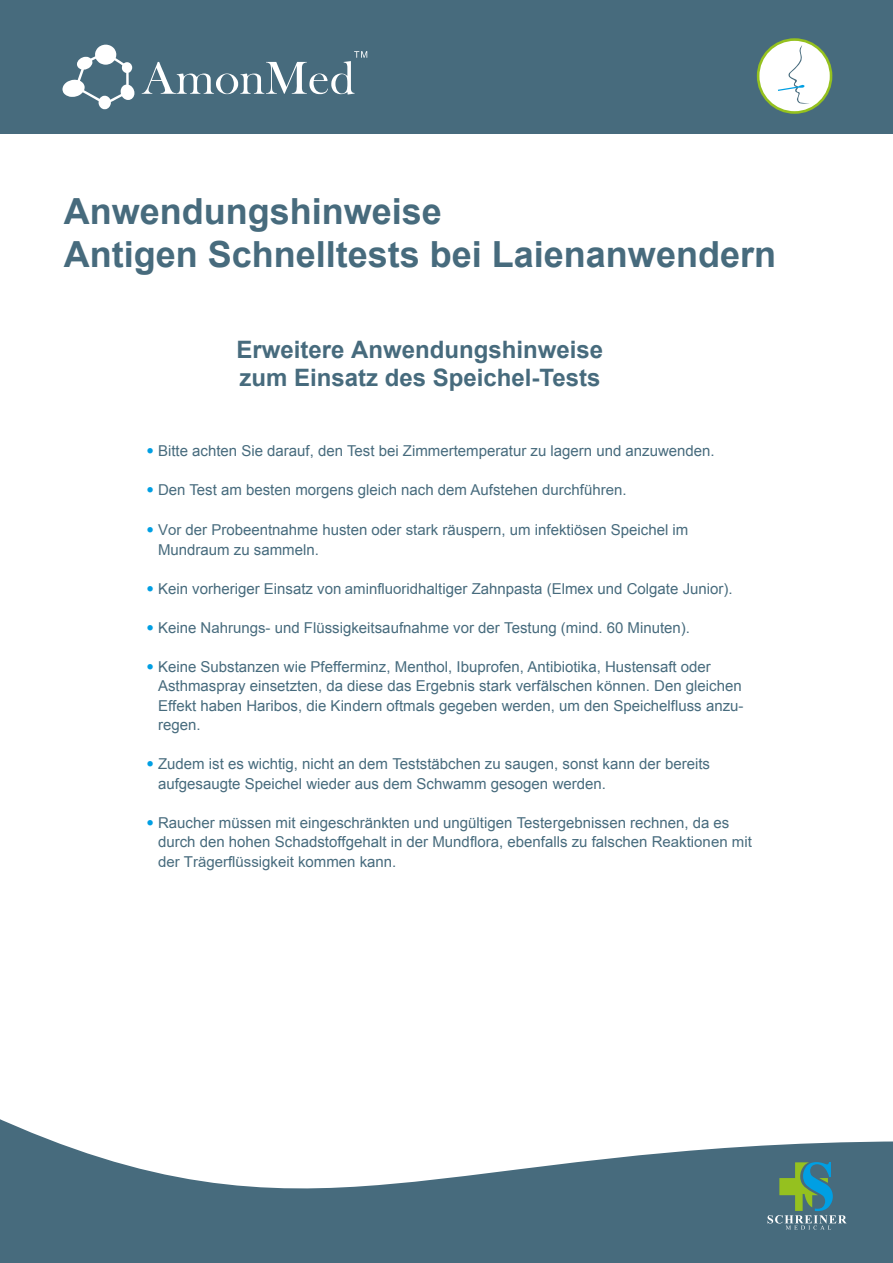
<style>
.page{position:relative;width:893px;height:1263px;background:#fff}
.page>*{position:absolute;margin:0;border:0;box-sizing:border-box;transform-origin:0 0}
.t1{font:700 36px/43.2px "Arial";color:#476b7d}
.t2{font:700 24px/28.8px "Arial";color:#476b7d}
.t3{font:15px/19.5px "Arial";color:#476b7d}
.s1{font-family:"Avenir Next";font-weight:500;color:#009fe3}
</style>
<div class="page">
<div style="left:0;top:0;width:893px;height:134px;background:#476b7d"></div>
<svg style="left:63px;top:45px;width:71px;height:64px"></svg>
<svg style="left:142px;top:51px;width:225px;height:44px"></svg>
<svg style="left:757px;top:38px;width:75px;height:76px;background:#dfebc1"></svg>
<svg style="left:764px;top:45px;width:45px;height:59px;background:#eff4f2"></svg>
<svg style="left:0;top:1119px;width:893px;height:144px;fill:#476b7d"></svg>
<svg style="left:767px;top:1162px;width:80px;height:68px;background:#538481"></svg>
<h1 class="t1" style="left:64px;top:191px;width:714px">Anwendungshinweise<br>Antigen Schnelltests bei Laienanwendern</h1>
<h2 class="t2" style="left:236px;top:335px;width:368px">Erweitere Anwendungshinweise zum Einsatz des Speichel-Tests</h2>
<p class="t3" style="left:146px;top:441px;width:570px"><span class="s1">•</span> Bitte achten Sie darauf, den Test bei Zimmertemperatur zu lagern und anzuwenden.</p>
<p class="t3" style="left:146px;top:480px;width:482px"><span class="s1">•</span> Den Test am besten morgens gleich nach dem Aufstehen durchführen.</p>
<p class="t3" style="left:158px;top:520px;width:532px;text-indent:-12px"><span class="s1">•</span> Vor der Probeentnahme husten oder stark räuspern, um infektiösen Speichel im<br>Mundraum zu sammeln.</p>
<p class="t3" style="left:146px;top:579px;width:588px"><span class="s1">•</span> Kein vorheriger Einsatz von aminfluoridhaltiger Zahnpasta (Elmex und Colgate Junior).</p>
<p class="t3" style="left:146px;top:618px;width:545px"><span class="s1">•</span> Keine Nahrungs- und Flüssigkeitsaufnahme vor der Testung (mind. 60 Minuten).</p>
<p class="t3" style="left:158px;top:657px;width:587px;text-indent:-12px"><span class="s1">•</span> Keine Substanzen wie Pfefferminz, Menthol, Ibuprofen, Antibiotika, Hustensaft oder Asthmaspray einsetzten, da diese das Ergebnis stark verfälschen können. Den gleichen Effekt haben Haribos, die Kindern oftmals gegeben werden, um den Speichelfluss anzu&shy;regen.</p>
<p class="t3" style="left:158px;top:755px;width:554px;text-indent:-12px"><span class="s1">•</span> Zudem ist es wichtig, nicht an dem Teststäbchen zu saugen, sonst kann der bereits aufgesaugte Speichel wieder aus dem Schwamm gesogen werden.</p>
<p class="t3" style="left:158px;top:813px;width:595px;text-indent:-12px"><span class="s1">•</span> Raucher müssen mit eingeschränkten und ungültigen Testergebnissen rechnen, da es durch den hohen Schadstoffgehalt in der Mundflora, ebenfalls zu falschen Reaktionen mit der Trägerflüssigkeit kommen kann.</p>
</div>
